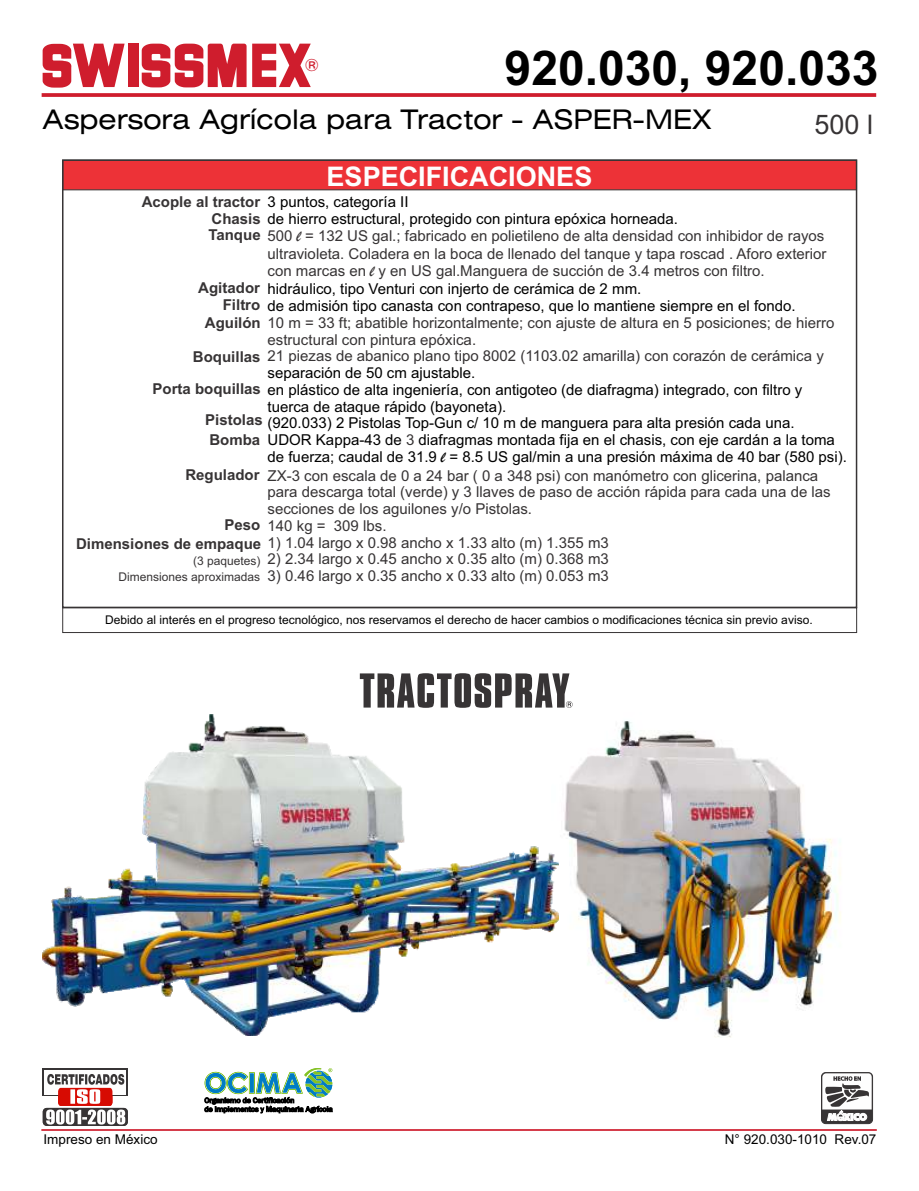
<style>
.page{position:relative;width:919px;height:1191px;background:#fff}
.page>*{position:absolute;margin:0;border:0;box-sizing:border-box;transform-origin:0 0}
.t1{font:700 48px "Arial";color:#000}
.t2{font:expanded 27px "Swiss 721 BT";color:#000}
.t3{font:700 27px "Arial";color:#fefefe}
.t4{font:27px "Arial";color:#373435}
.t5{font:15px/16.8px "Arial";color:#373435}
.t6{font:15px/16.8px "Arial";color:#000}
.t7{font:700 15px/16.8px "Arial";color:#373435;text-align:justify}
.t8{font:13.5px "Arial";color:#000}
.t9{font:12px "Arial";color:#000}
.t10{font:12px/16.4px "Arial";color:#373435;text-align:right}
.s1{color:#373435}
.s2{font-family:"Brush Script BT";color:#373435}
.s3{font-family:"Brush Script BT"}
.s4{font-weight:700;color:#373435}
.s5{font-weight:700}
</style>
<div class="page">
<img style="left:558px;top:721px;width:283px;height:316px">
<img style="left:43px;top:714px;width:515px;height:321px">
<hr style="left:41px;top:1129px;width:835px;height:1px;background:#cf1d2d">
<div style="left:65px;top:162px;width:789px;height:28px;background:#ed3237"></div>
<div style="left:62px;top:607px;width:794px;height:26px;border:1px solid #373435"></div>
<svg style="left:42px;top:93px;width:834px;height:4px;background:#d12a39"></svg>
<svg style="left:43px;top:44px;width:82px;height:44px"></svg>
<div style="left:128px;top:44px;width:10px;height:43px;background:#cf1d2d"></div>
<svg style="left:142px;top:44px;width:104px;height:43px"></svg>
<div style="left:43px;top:1068px;width:85px;height:28px;background:#373435"></div>
<div style="left:44px;top:1070px;width:82px;height:24px;background:#fefefe"></div>
<svg style="left:43px;top:1107px;width:85px;height:18px"></svg>
<svg style="left:46px;top:1074px;width:79px;height:50px"></svg>
<svg style="left:204px;top:1068px;width:128px;height:45px"></svg>
<svg style="left:821px;top:1072px;width:51px;height:51px"></svg>
<svg style="left:822px;top:1073px;width:49px;height:48px"></svg>
<svg style="left:360px;top:673px;width:212px;height:35px"></svg>
<svg style="left:252px;top:44px;width:59px;height:43px"></svg>
<h1 class="t1" style="left:504px;top:50px;width:375px">920.030, 920.033</h1>
<h2 class="t2" style="left:43px;top:108px;width:670px">Aspersora Agrícola para Tractor - ASPER-MEX</h2>
<h2 class="t4" style="left:814px;top:114px;width:60px">500 l</h2>
<h2 class="t3" style="left:326px;top:166px;width:267px">ESPECIFICACIONES</h2>
<p class="t6" style="left:267px;top:195px;width:558px">3 puntos, categoría II<br>de hierro estructural, protegido con pintura epóxica horneada.<br><span class="s1">500</span> <span class="s2">l</span> <span class="s1">= 132 US gal.; fabricado en polietileno de alta densidad con inhibidor de rayos</span></p>
<p class="t5" style="left:267px;top:247px;width:560px">ultravioleta. Coladera en la boca de llenado del tanque y tapa roscad . Aforo exterior con marcas en <span class="s3">l</span> y en US gal.Manguera de succión de 3.4 metros con filtro.</p>
<p class="t6" style="left:267px;top:282px;width:529px">hidráulico, tipo Venturi con injerto de cerámica de 2 mm.<br>de admisión tipo canasta con contrapeso, que lo mantiene siempre en el fondo.</p>
<p class="t5" style="left:267px;top:315px;width:568px">10 m = 33 ft; abatible horizontalmente; con ajuste de altura en 5 posiciones; de hierro estructural con pintura epóxica.<br>21 piezas de abanico plano tipo 8002 (1103.02 amarilla) con corazón de cerámica y</p>
<p class="t6" style="left:267px;top:366px;width:209px">separación de 50 cm ajustable.</p>
<p class="t6" style="left:152px;top:383px;width:651px"><span class="s4">Porta boquillas</span> en plástico de alta ingeniería, con antigoteo (de diafragma) integrado, con filtro y</p>
<p class="t6" style="left:267px;top:399px;width:240px">tuerca de ataque rápido (bayoneta).</p>
<p class="t6" style="left:267px;top:416px;width:528px">(920.033) 2 Pistolas Top-Gun c/ 10 m de manguera para alta presión cada una.</p>
<p class="t6" style="left:267px;top:433px;width:568px">UDOR Kappa-43 de <span class="s1">3</span> diafragmas montada fija en el chasis, con eje cardán a la toma</p>
<p class="t6" style="left:267px;top:450px;width:581px">de fuerza; caudal de 31.9 <span class="s3">l</span> = 8.5 US gal/min a una presión máxima de 40 bar (580 psi).</p>
<p class="t5" style="left:267px;top:468px;width:552px">ZX-3 con escala de 0 a 24 bar ( 0 a 348 psi) con manómetro con glicerina, palanca</p>
<p class="t5" style="left:267px;top:485px;width:564px">para descarga total (verde) y 3 llaves de paso de acción rápida para cada una de las</p>
<p class="t5" style="left:267px;top:502px;width:266px">secciones de los aguilones y/o Pistolas.</p>
<p class="t5" style="left:267px;top:518px;width:120px">140 kg = 309 lbs.</p>
<p class="t5" style="left:76px;top:535px;width:534px"><span class="s5">Dimensiones de empaque</span> 1) 1.04 largo x 0.98 ancho x 1.33 alto (m) 1.355 m3</p>
<p class="t5" style="left:267px;top:552px;width:343px">2) 2.34 largo x 0.45 ancho x 0.35 alto (m) 0.368 m3</p>
<p class="t5" style="left:267px;top:569px;width:343px">3) 0.46 largo x 0.35 ancho x 0.33 alto (m) 0.053 m3</p>
<p class="t9" style="left:105px;top:615px;width:708px">Debido al interés en el progreso tecnológico, nos reservamos el derecho de hacer cambios o modificaciones técnica sin previo aviso.</p>
<p class="t7" style="left:208px;top:195px;width:54px;text-indent:-67px">Acople al tractor Chasis Tanque</p>
<p class="t7" style="left:198px;top:280px;width:64px;line-height:17.7px;text-align:right">Agitador<br>Filtro<br>Aguilón</p>
<p class="t7" style="left:193px;top:350px;width:69px">Boquillas</p>
<p class="t7" style="left:205px;top:413px;width:59px">Pistolas</p>
<p class="t7" style="left:209px;top:432px;width:52px">Bomba</p>
<p class="t7" style="left:185px;top:467px;width:76px">Regulador</p>
<p class="t7" style="left:224px;top:517px;width:37px">Peso</p>
<p class="t10" style="left:119px;top:553px;width:143px">(3 paquetes)<br>Dimensiones aproximadas</p>
<p class="t8" style="left:44px;top:1134px;width:116px">Impreso en México</p>
<p class="t8" style="left:724px;top:1134px;width:153px">N° 920.030-1010 Rev.07</p>
</div>
